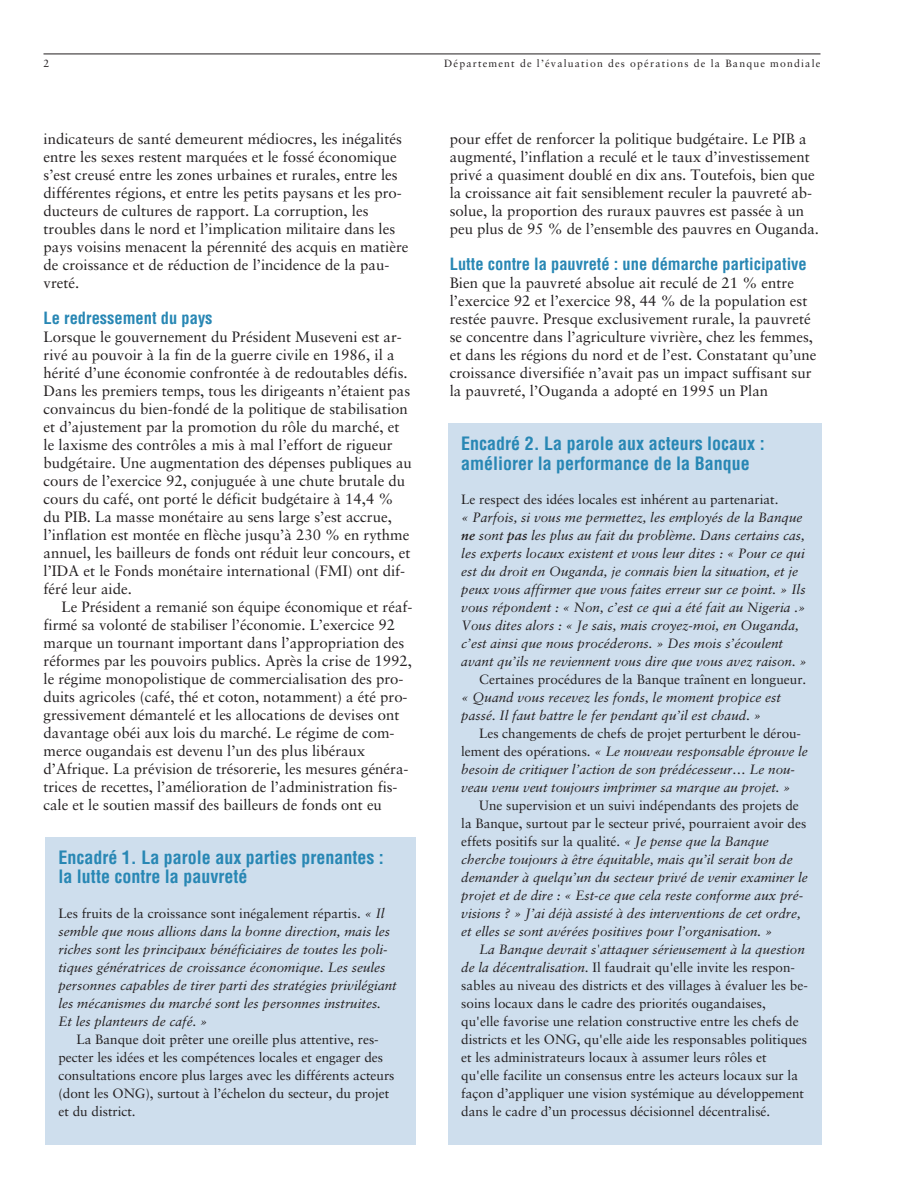
<style>
.page{position:relative;width:918px;height:1188px;background:#fff}
.page>*{position:absolute;margin:0;border:0;box-sizing:border-box;transform-origin:0 0}
.t1{font:700 condensed 18px/19.5px "Helvetica";color:#2887b4}
.t2{font:700 condensed 16.5px "Helvetica";color:#2887b4}
.t3{font:15px/18px "Sabon";color:#231f20}
.t4{font:italic 13.5px/18px "Sabon";color:#231f20}
.t5{font:13.5px/18px "Sabon";color:#231f20}
.t6{font:10.5px "Sabon";letter-spacing:.11em;color:#231f20}
.s1{font-style:normal}
.s2{font-weight:700}
.s3{font-style:italic}
</style>
<div class="page">
<hr style="left:44px;top:54px;width:776px;height:1px;background:#231f20">
<div style="left:45px;top:837px;width:371px;height:307px;background:#cedeed"></div>
<div style="left:448px;top:423px;width:373px;height:721px;background:#cedeed"></div>
<p class="t6" style="left:44px;top:59px;width:7px">2</p>
<p class="t6" style="left:444px;top:59px;width:378px">Département de l’évaluation des opérations de la Banque mondiale</p>
<p class="t3" style="left:44px;top:131px;width:367px">indicateurs de santé demeurent médiocres, les inégalités entre les sexes restent marquées et le fossé économique s’est creusé entre les zones urbaines et rurales, entre les différentes régions, et entre les petits paysans et les pro&shy;ducteurs de cultures de rapport. La corruption, les troubles dans le nord et l’implication militaire dans les pays voisins menacent la pérennité des acquis en matière de croissance et de réduction de l’incidence de la pau&shy;vreté.</p>
<p class="t2" style="left:44px;top:312px;width:171px">Le redressement du pays</p>
<p class="t3" style="left:44px;top:329px;width:370px">Lorsque le gouvernement du Président Museveni est ar&shy;rivé au pouvoir à la fin de la guerre civile en 1986, il a hérité d’une économie confrontée à de redoutables défis.<br>Dans les premiers temps, tous les dirigeants n’étaient pas convaincus du bien-fondé de la politique de stabilisation et d’ajustement par la promotion du rôle du marché, et le laxisme des contrôles a mis à mal l’effort de rigueur budgétaire. Une augmentation des dépenses publiques au cours de l’exercice 92, conjuguée à une chute brutale du cours du café, ont porté le déficit budgétaire à 14,4 % du PIB. La masse monétaire au sens large s’est accrue, l’inflation est montée en flèche jusqu’à 230 % en rythme annuel, les bailleurs de fonds ont réduit leur concours, et l’IDA et le Fonds monétaire international (FMI) ont dif&shy;féré leur aide.</p>
<p class="t3" style="left:44px;top:599px;width:370px;text-indent:18px">Le Président a remanié son équipe économique et réaf&shy;firmé sa volonté de stabiliser l’économie. L’exercice 92 marque un tournant important dans l’appropriation des réformes par les pouvoirs publics. Après la crise de 1992, le régime monopolistique de commercialisation des pro&shy;duits agricoles (café, thé et coton, notamment) a été pro&shy;gressivement démantelé et les allocations de devises ont davantage obéi aux lois du marché. Le régime de com&shy;merce ougandais est devenu l’un des plus libéraux d’Afrique. La prévision de trésorerie, les mesures généra&shy;trices de recettes, l’amélioration de l’administration fis&shy;cale et le soutien massif des bailleurs de fonds ont eu</p>
<p class="t1" style="left:58px;top:849px;width:327px">Encadré 1. La parole aux parties prenantes : la lutte contre la pauvreté</p>
<p class="t4" style="left:58px;top:905px;width:340px"><span class="s1">Les fruits de la croissance sont inégalement répartis.</span> « Il semble que nous allions dans la bonne direction, mais les riches sont les principaux bénéficiaires de toutes les poli&shy;tiques génératrices de croissance économique. Les seules personnes capables de tirer parti des stratégies privilégiant les mécanismes du marché sont les personnes instruites.<br>Et les planteurs de café. »</p>
<p class="t5" style="left:58px;top:1031px;width:338px;text-indent:18px">La Banque doit prêter une oreille plus attentive, res&shy;pecter les idées et les compétences locales et engager des consultations encore plus larges avec les différents acteurs (dont les ONG), surtout à l’échelon du secteur, du projet et du district.</p>
<p class="t3" style="left:450px;top:131px;width:371px">pour effet de renforcer la politique budgétaire. Le PIB a augmenté, l’inflation a reculé et le taux d’investissement privé a quasiment doublé en dix ans. Toutefois, bien que la croissance ait fait sensiblement reculer la pauvreté ab&shy;solue, la proportion des ruraux pauvres est passée à un peu plus de 95 % de l’ensemble des pauvres en Ouganda.</p>
<p class="t2" style="left:450px;top:258px;width:359px">Lutte contre la pauvreté : une démarche participative</p>
<p class="t3" style="left:450px;top:275px;width:368px">Bien que la pauvreté absolue ait reculé de 21 % entre l’exercice 92 et l’exercice 98, 44 % de la population est restée pauvre. Presque exclusivement rurale, la pauvreté se concentre dans l’agriculture vivrière, chez les femmes, et dans les régions du nord et de l’est. Constatant qu’une croissance diversifiée n’avait pas un impact suffisant sur la pauvreté, l’Ouganda a adopté en 1995 un Plan</p>
<p class="t1" style="left:461px;top:436px;width:305px">Encadré 2. La parole aux acteurs locaux : améliorer la performance de la Banque</p>
<p class="t5" style="left:461px;top:491px;width:319px">Le respect des idées locales est inhérent au partenariat.</p>
<p class="t4" style="left:461px;top:509px;width:347px">« Parfois, si vous me permettez, les employés de la Banque <span class="s2">ne</span> sont <span class="s2">pas</span> les plus au fait du problème. Dans certains cas, les experts locaux existent et vous leur dites : « Pour ce qui est du droit en Ouganda, je connais bien la situation, et je peux vous affirmer que vous faites erreur sur ce point. » Ils vous répondent : « Non, c’est ce qui a été fait au Nigeria .» Vous dites alors : « Je sais, mais croyez-moi, en Ouganda, c’est ainsi que nous procéderons. » Des mois s’écoulent avant qu’ils ne reviennent vous dire que vous avez raison. »</p>
<p class="t5" style="left:479px;top:671px;width:329px">Certaines procédures de la Banque traînent en longueur.</p>
<p class="t4" style="left:461px;top:689px;width:321px">« Quand vous recevez les fonds, le moment propice est passé. Il faut battre le fer pendant qu’il est chaud. »</p>
<p class="t4" style="left:461px;top:725px;width:348px;text-indent:18px"><span class="s1">Les changements de chefs de projet perturbent le dérou&shy;lement des opérations.</span> « Le nouveau responsable éprouve le besoin de critiquer l’action de son prédécesseur… Le nou&shy;veau venu veut toujours imprimer sa marque au projet. »</p>
<p class="t4" style="left:461px;top:797px;width:348px;text-indent:18px"><span class="s1">Une supervision et un suivi indépendants des projets de la Banque, surtout par le secteur privé, pourraient avoir des effets positifs sur la qualité.</span> « Je pense que la Banque cherche toujours à être équitable, mais qu’il serait bon de demander à quelqu’un du secteur privé de venir examiner le projet et de dire : « Est-ce que cela reste conforme aux pré&shy;visions ? » J’ai déjà assisté à des interventions de cet ordre, et elles se sont avérées positives pour l’organisation. »</p>
<p class="t5" style="left:461px;top:941px;width:348px;text-indent:18px"><span class="s3">La Banque devrait s'attaquer sérieusement à la question de la décentralisation.</span> Il faudrait qu'elle invite les respon&shy;sables au niveau des districts et des villages à évaluer les be&shy;soins locaux dans le cadre des priorités ougandaises,<br>qu'elle favorise une relation constructive entre les chefs de districts et les ONG, qu'elle aide les responsables politiques et les administrateurs locaux à assumer leurs rôles et qu'elle facilite un consensus entre les acteurs locaux sur la façon d’appliquer une vision systémique au développement dans le cadre d’un processus décisionnel décentralisé.</p>
</div>
